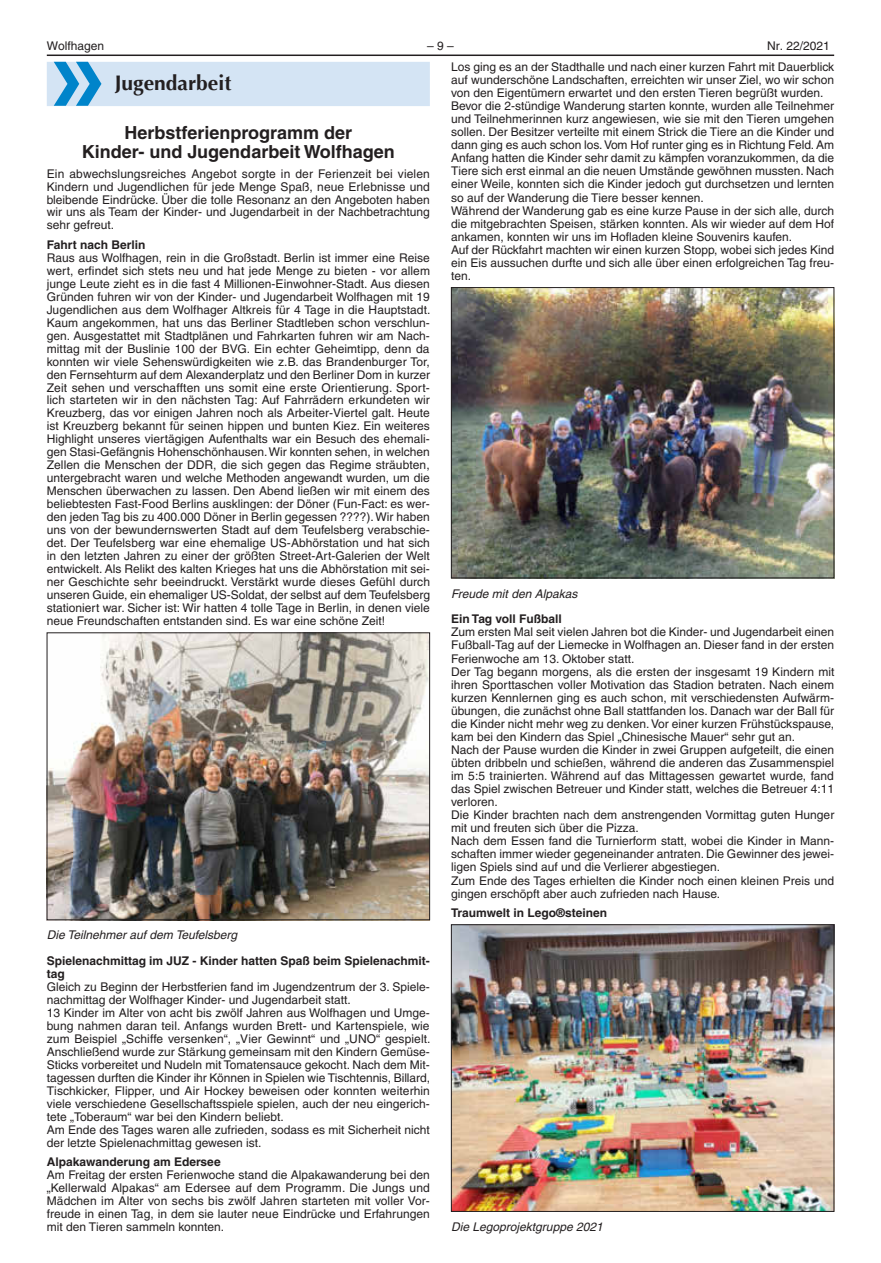
<style>
.page{position:relative;width:881px;height:1263px;background:#fff}
.page>*{position:absolute;margin:0;border:0;box-sizing:border-box;transform-origin:0 0}
.t1{font:700 115.5px "Myriad";color:#0084ca}
.t2{font:700 21px "Optima";color:#231f20}
.t3{font:700 18px/19.5px "Helvetica LT";color:#231f20;text-align:center}
.t4{font:12px/12.9px "Helvetica LT";color:#231f20}
.t5{font:700 12px/12.9px "Helvetica LT";color:#231f20}
.t6{font:italic 12px "Helvetica LT";color:#231f20}
</style>
<div class="page">
<hr style="left:47px;top:55px;width:786px;height:1px;background:#231f20">
<img style="left:453px;top:289px;width:378px;height:287px">
<div style="left:451px;top:287px;width:382px;height:291px;border:1px solid #231f20"></div>
<img style="left:453px;top:926px;width:378px;height:284px">
<div style="left:451px;top:924px;width:382px;height:288px;border:1px solid #231f20"></div>
<div style="left:47px;top:62px;width:382px;height:44px;background:#d4e4f4"></div>
<img style="left:49px;top:635px;width:378px;height:283px">
<div style="left:47px;top:633px;width:382px;height:287px;border:1px solid #231f20"></div>
<p class="t4" style="left:47px;top:39px;width:59px">Wolfhagen</p>
<p class="t4" style="left:427px;top:39px;width:28px">– 9 –</p>
<p class="t4" style="left:451px;top:35px;width:384px;line-height:21.3px;text-indent:316px">Nr. 22/2021<br>Los ging es an der Stadthalle und nach einer kurzen Fahrt mit Dauerblick</p>
<p class="t4" style="left:451px;top:73px;width:384px">auf wunderschöne Landschaften, erreichten wir unser Ziel, wo wir schon von den Eigentümern erwartet und den ersten Tieren begrüßt wurden.<br>Bevor die 2-stündige Wanderung starten konnte, wurden alle Teilnehmer und Teilnehmerinnen kurz angewiesen, wie sie mit den Tieren umgehen sollen. Der Besitzer verteilte mit einem Strick die Tiere an die Kinder und dann ging es auch schon los. Vom Hof runter ging es in Richtung Feld. Am Anfang hatten die Kinder sehr damit zu kämpfen voranzukommen, da die Tiere sich erst einmal an die neuen Umstände gewöhnen mussten. Nach einer Weile, konnten sich die Kinder jedoch gut durchsetzen und lernten so auf der Wanderung die Tiere besser kennen.<br>Während der Wanderung gab es eine kurze Pause in der sich alle, durch die mitgebrachten Speisen, stärken konnten. Als wir wieder auf dem Hof ankamen, konnten wir uns im Hofladen kleine Souvenirs kaufen.<br>Auf der Rückfahrt machten wir einen kurzen Stopp, wobei sich jedes Kind ein Eis aussuchen durfte und sich alle über einen erfolgreichen Tag freu&shy;ten.</p>
<h1 class="t1" style="left:51px;top:15px;width:55px">»</h1>
<h2 class="t2" style="left:115px;top:71px;width:118px">Jugendarbeit</h2>
<h3 class="t3" style="left:82px;top:122px;width:314px">Herbstferienprogramm der<br>Kinder- und Jugendarbeit Wolfhagen</h3>
<p class="t4" style="left:47px;top:167px;width:384px;text-align:justify">Ein abwechslungsreiches Angebot sorgte in der Ferienzeit bei vielen Kindern und Jugendlichen für jede Menge Spaß, neue Erlebnisse und bleibende Eindrücke. Über die tolle Resonanz an den Angeboten haben wir uns als Team der Kinder- und Jugendarbeit in der Nachbetrachtung sehr gefreut.</p>
<p class="t5" style="left:47px;top:238px;width:100px">Fahrt nach Berlin</p>
<p class="t4" style="left:47px;top:251px;width:385px;text-align:justify">Raus aus Wolfhagen, rein in die Großstadt. Berlin ist immer eine Reise wert, erfindet sich stets neu und hat jede Menge zu bieten - vor allem junge Leute zieht es in die fast 4 Millionen-Einwohner-Stadt. Aus diesen Gründen fuhren wir von der Kinder- und Jugendarbeit Wolfhagen mit 19<br>Jugendlichen aus dem Wolfhager Altkreis für 4 Tage in die Hauptstadt.<br>Kaum angekommen, hat uns das Berliner Stadtleben schon verschlun&shy;gen. Ausgestattet mit Stadtplänen und Fahrkarten fuhren wir am Nach&shy;mittag mit der Buslinie 100 der BVG. Ein echter Geheimtipp, denn da konnten wir viele Sehenswürdigkeiten wie z.B. das Brandenburger Tor, den Fernsehturm auf dem Alexanderplatz und den Berliner Dom in kurzer Zeit sehen und verschafften uns somit eine erste Orientierung. Sport&shy;lich starteten wir in den nächsten Tag: Auf Fahrrädern erkundeten wir Kreuzberg, das vor einigen Jahren noch als Arbeiter-Viertel galt. Heute ist Kreuzberg bekannt für seinen hippen und bunten Kiez. Ein weiteres Highlight unseres viertägigen Aufenthalts war ein Besuch des ehemali&shy;gen Stasi-Gefängnis Hohenschönhausen. Wir konnten sehen, in welchen Zellen die Menschen der DDR, die sich gegen das Regime sträubten, untergebracht waren und welche Methoden angewandt wurden, um die Menschen überwachen zu lassen. Den Abend ließen wir mit einem des beliebtesten Fast-Food Berlins ausklingen: der Döner (Fun-Fact: es wer&shy;den jeden Tag bis zu 400.000 Döner in Berlin gegessen ????). Wir haben uns von der bewundernswerten Stadt auf dem Teufelsberg verabschie&shy;det. Der Teufelsberg war eine ehemalige US-Abhörstation und hat sich in den letzten Jahren zu einer der größten Street-Art-Galerien der Welt entwickelt. Als Relikt des kalten Krieges hat uns die Abhörstation mit sei&shy;ner Geschichte sehr beeindruckt. Verstärkt wurde dieses Gefühl durch unseren Guide, ein ehemaliger US-Soldat, der selbst auf dem Teufelsberg stationiert war. Sicher ist: Wir hatten 4 tolle Tage in Berlin, in denen viele neue Freundschaften entstanden sind. Es war eine schöne Zeit!</p>
<p class="t6" style="left:451px;top:586px;width:128px">Freude mit den Alpakas</p>
<p class="t5" style="left:451px;top:612px;width:112px">Ein Tag voll Fußball</p>
<p class="t4" style="left:451px;top:626px;width:384px">Zum ersten Mal seit vielen Jahren bot die Kinder- und Jugendarbeit einen Fußball-Tag auf der Liemecke in Wolfhagen an. Dieser fand in der ersten Ferienwoche am 13. Oktober statt.<br>Der Tag begann morgens, als die ersten der insgesamt 19 Kindern mit ihren Sporttaschen voller Motivation das Stadion betraten. Nach einem kurzen Kennlernen ging es auch schon, mit verschiedensten Aufwärm&shy;übungen, die zunächst ohne Ball stattfanden los. Danach war der Ball für die Kinder nicht mehr weg zu denken. Vor einer kurzen Frühstückspause, kam bei den Kindern das Spiel „Chinesische Mauer“ sehr gut an.<br>Nach der Pause wurden die Kinder in zwei Gruppen aufgeteilt, die einen übten dribbeln und schießen, während die anderen das Zusammenspiel im 5:5 trainierten. Während auf das Mittagessen gewartet wurde, fand das Spiel zwischen Betreuer und Kinder statt, welches die Betreuer 4:11 verloren.<br>Die Kinder brachten nach dem anstrengenden Vormittag guten Hunger mit und freuten sich über die Pizza.<br>Nach dem Essen fand die Turnierform statt, wobei die Kinder in Mann&shy;schaften immer wieder gegeneinander antraten. Die Gewinner des jewei&shy;ligen Spiels sind auf und die Verlierer abgestiegen.<br>Zum Ende des Tages erhielten die Kinder noch einen kleinen Preis und gingen erschöpft aber auch zufrieden nach Hause.</p>
<p class="t5" style="left:451px;top:906px;width:157px">Traumwelt in Lego®steinen</p>
<p class="t6" style="left:47px;top:928px;width:192px">Die Teilnehmer auf dem Teufelsberg</p>
<p class="t5" style="left:47px;top:954px;width:384px">Spielenachmittag im JUZ - Kinder hatten Spaß beim Spielenachmit&shy;tag</p>
<p class="t4" style="left:47px;top:980px;width:385px">Gleich zu Beginn der Herbstferien fand im Jugendzentrum der 3. Spiele&shy;nachmittag der Wolfhager Kinder- und Jugendarbeit statt.<br>13 Kinder im Alter von acht bis zwölf Jahren aus Wolfhagen und Umge&shy;bung nahmen daran teil. Anfangs wurden Brett- und Kartenspiele, wie zum Beispiel „Schiffe versenken“, „Vier Gewinnt“ und „UNO“ gespielt.<br>Anschließend wurde zur Stärkung gemeinsam mit den Kindern Gemüse-Sticks vorbereitet und Nudeln mit Tomatensauce gekocht. Nach dem Mit&shy;tagessen durften die Kinder ihr Können in Spielen wie Tischtennis, Billard, Tischkicker, Flipper, und Air Hockey beweisen oder konnten weiterhin viele verschiedene Gesellschaftsspiele spielen, auch der neu eingerich&shy;tete „Toberaum“ war bei den Kindern beliebt.<br>Am Ende des Tages waren alle zufrieden, sodass es mit Sicherheit nicht der letzte Spielenachmittag gewesen ist.</p>
<p class="t5" style="left:47px;top:1155px;width:175px">Alpakawanderung am Edersee</p>
<p class="t4" style="left:47px;top:1168px;width:384px;text-align:justify">Am Freitag der ersten Ferienwoche stand die Alpakawanderung bei den „Kellerwald Alpakas“ am Edersee auf dem Programm. Die Jungs und Mädchen im Alter von sechs bis zwölf Jahren starteten mit voller Vor&shy;freude in einen Tag, in dem sie lauter neue Eindrücke und Erfahrungen mit den Tieren sammeln konnten.</p>
<p class="t6" style="left:451px;top:1220px;width:153px">Die Legoprojektgruppe 2021</p>
</div>
